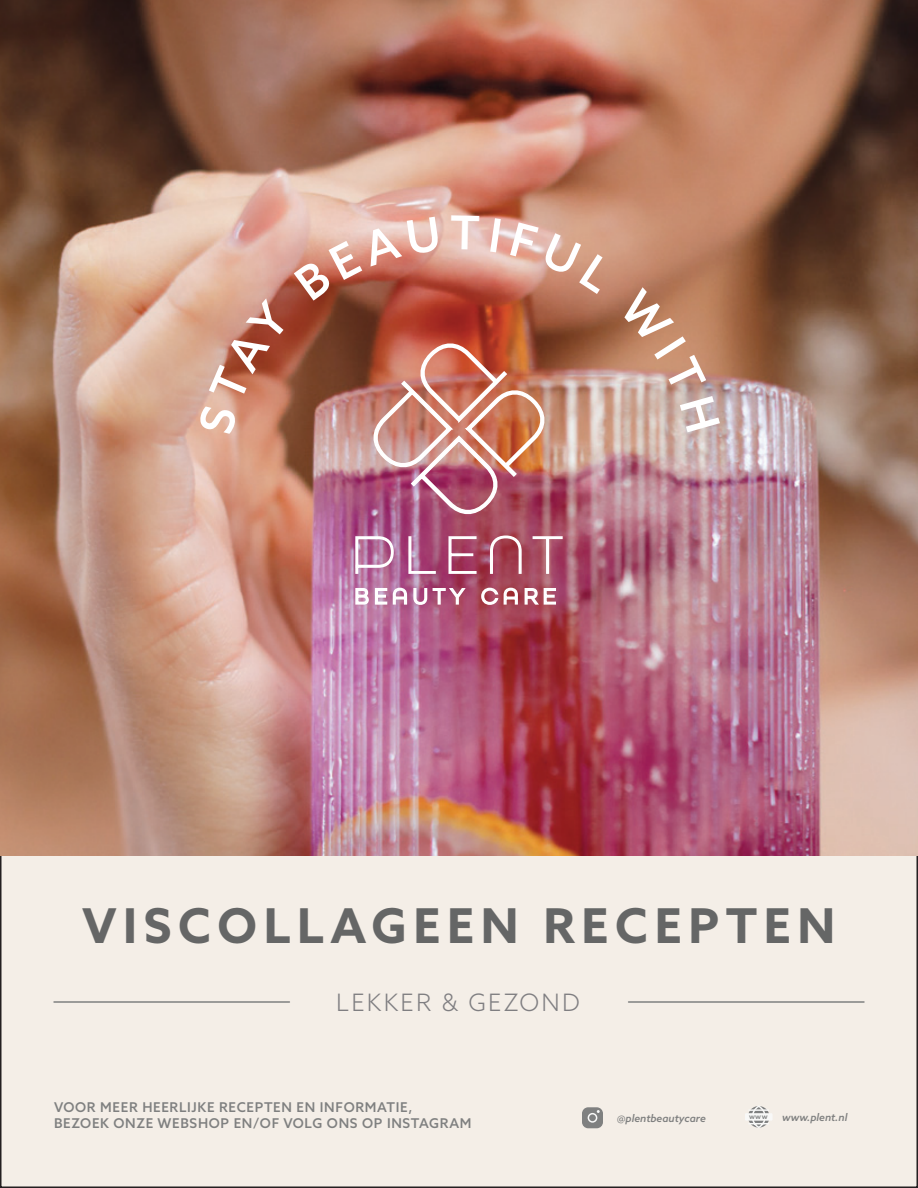
<style>
.page{position:relative;width:918px;height:1188px;background:#fff}
.page>*{position:absolute;margin:0;border:0;box-sizing:border-box;transform-origin:0 0}
.t1{font:700 48px "Azo Sans";letter-spacing:.14em;color:#656666}
.t2{font:300 24px "Azo Sans";letter-spacing:.09em;color:#7f7e81}
.t3{font:500 13.5px "Azo Sans";letter-spacing:.05em;color:#7f8080}
.t4{font:italic 500 10.5px "Azo Sans";color:#7f8080}
.t5{font:500 7.2px "Azo Sans";color:#7f8080}
</style>
<div class="page">
<div style="left:1px;top:1px;width:916px;height:1186px;background:#f4eee7"></div>
<img style="left:0;top:0;width:918px;height:855px">
<hr style="left:54px;top:1001px;width:235px;height:2px;background:#7f8080">
<hr style="left:629px;top:1001px;width:235px;height:2px;background:#7f8080">
<div style="left:582px;top:1107px;width:21px;height:21px;background:#7f8080;border-radius:6px"></div>
<div style="left:588px;top:1113px;width:9px;height:10px;border:2px solid #f8f8f7;border-radius:50%"></div>
<svg style="left:748px;top:1106px;width:21px;height:22px"></svg>
<div style="left:745px;top:1113px;width:28px;height:8px;background:#f8f8f7"></div>
<hr style="left:748px;top:1109px;width:21px;height:2px;background:#f8f8f7">
<svg style="left:408px;top:535px;width:29px;height:40px"></svg>
<svg style="left:448px;top:535px;width:29px;height:40px"></svg>
<svg style="left:489px;top:535px;width:33px;height:40px"></svg>
<svg style="left:532px;top:535px;width:31px;height:40px"></svg>
<svg style="left:355px;top:535px;width:40px;height:40px;background:#c48fb2"></svg>
<svg style="left:355px;top:587px;width:202px;height:19px;background:#c68a9f"></svg>
<img style="left:198px;top:216px;width:522px;height:302px">
<p class="t1" style="left:83px;top:894px;width:754px">VISCOLLAGEEN RECEPTEN</p>
<p class="t2" style="left:336px;top:987px;width:245px">LEKKER &amp; GEZOND</p>
<p class="t3" style="left:54px;top:1099px;width:360px">VOOR MEER HEERLIJKE RECEPTEN EN INFORMATIE,</p>
<p class="t3" style="left:54px;top:1115px;width:419px">BEZOEK ONZE WEBSHOP EN/OF VOLG ONS OP INSTAGRAM</p>
<p class="t4" style="left:617px;top:1111px;width:90px">@plentbeautycare</p>
<p class="t5" style="left:749px;top:1112px;width:20px">www</p>
<p class="t4" style="left:782px;top:1110px;width:67px">www.plent.nl</p>
</div>
